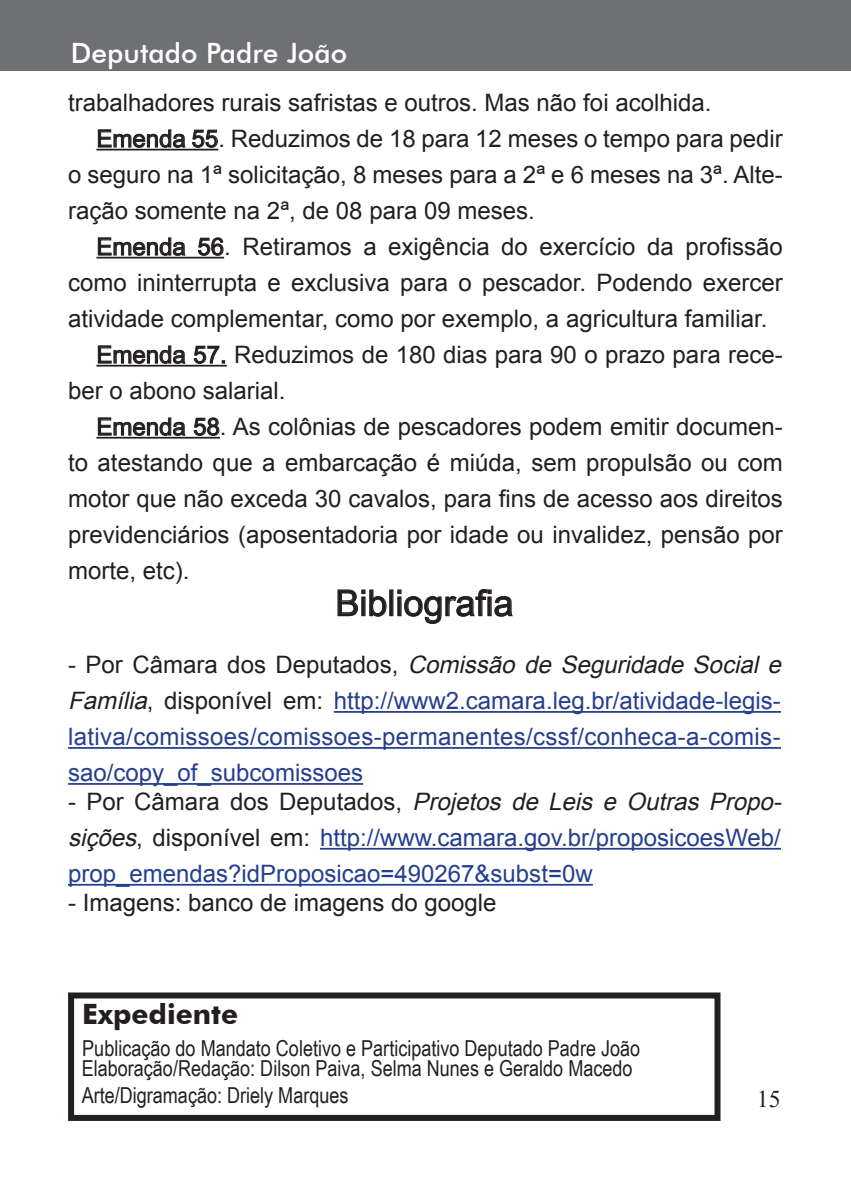
<style>
.page{position:relative;width:851px;height:1191px;background:#fff}
.page>*{position:absolute;margin:0;border:0;box-sizing:border-box;transform-origin:0 0}
.t1{font:36px "Arial";color:#231f20}
.t2{font:500 28px "Futura BT";color:#fff}
.t3{font:700 28px "Futura BT";color:#231f20}
.t4{font:24px/36px "Arial";color:#231f20;text-align:justify}
.t5{font:24px/36px "Arial";color:#253f8e}
.t6{font:24px "Times New Roman";color:#231f20}
.t7{font:22px "Arial Narrow";color:#231f20}
.s1{color:#231f20}
.s2{font-style:italic;color:#231f20}
</style>
<div class="page">
<div style="left:0;top:0;width:850px;height:71px;background:#6f7073"></div>
<div style="left:68px;top:992px;width:652px;height:129px;border:6px solid #231f20"></div>
<hr style="left:96px;top:149px;width:122px;height:1px;background:#231f20">
<hr style="left:96px;top:257px;width:128px;height:1px;background:#231f20">
<hr style="left:96px;top:365px;width:131px;height:1px;background:#231f20">
<hr style="left:96px;top:437px;width:124px;height:1px;background:#231f20">
<svg style="left:97px;top:129px;width:121px;height:19px"></svg>
<svg style="left:97px;top:237px;width:89px;height:19px"></svg>
<svg style="left:197px;top:237px;width:27px;height:19px"></svg>
<svg style="left:97px;top:345px;width:89px;height:19px"></svg>
<svg style="left:193px;top:345px;width:32px;height:19px"></svg>
<svg style="left:97px;top:417px;width:89px;height:19px"></svg>
<svg style="left:193px;top:417px;width:27px;height:19px"></svg>
<hr style="left:334px;top:711px;width:446px;height:2px;background:#253f8e">
<hr style="left:68px;top:747px;width:712px;height:2px;background:#253f8e">
<hr style="left:68px;top:783px;width:295px;height:2px;background:#253f8e">
<hr style="left:320px;top:848px;width:460px;height:1px;background:#253f8e">
<hr style="left:68px;top:884px;width:524px;height:1px;background:#253f8e">
<svg style="left:337px;top:589px;width:50px;height:28px"></svg>
<svg style="left:397px;top:589px;width:116px;height:35px"></svg>
<p class="t2" style="left:71px;top:36px;width:278px">Deputado Padre João</p>
<p class="t4" style="left:68px;top:85px;width:644px">trabalhadores rurais safristas e outros. Mas não foi acolhida.</p>
<p class="t4" style="left:68px;top:121px;width:716px;text-indent:28px">Emenda 55. Reduzimos de 18 para 12 meses o tempo para pedir o seguro na 1ª solicitação, 8 meses para a 2ª e 6 meses na 3ª. Alte&shy;ração somente na 2ª, de 08 para 09 meses.</p>
<p class="t4" style="left:68px;top:229px;width:716px;text-indent:28px">Emenda 56. Retiramos a exigência do exercício da profissão como ininterrupta e exclusiva para o pescador. Podendo exercer atividade complementar, como por exemplo, a agricultura familiar.</p>
<p class="t4" style="left:68px;top:337px;width:716px;text-indent:28px">Emenda 57. Reduzimos de 180 dias para 90 o prazo para rece&shy;ber o abono salarial.</p>
<p class="t4" style="left:68px;top:409px;width:716px;text-indent:28px">Emenda 58. As colônias de pescadores podem emitir documen&shy;to atestando que a embarcação é miúda, sem propulsão ou com motor que não exceda 30 cavalos, para fins de acesso aos direitos previdenciários (aposentadoria por idade ou invalidez, pensão por morte, etc).</p>
<p class="t1" style="left:335px;top:579px;width:180px">Bibliografia</p>
<p class="t5" style="left:68px;top:647px;width:721px"><span class="s1">- P o r C â m a ra d o s D e p u ta d o s ,</span> <span class="s2">Comissão de Seguridade Social e Família</span><span class="s1">, disponível em:</span> http://www2.camara.leg.br/atividade-legis&shy;lativa/comissoes/comissoes-permanentes/cssf/conheca-a-comis&shy;sao/copy_of_subcomissoes</p>
<p class="t5" style="left:68px;top:784px;width:721px"><span class="s1">- P o r C â m a ra d o s D e p u t a d o s ,</span> <span class="s2">Projetos de Leis e Outras Propo&shy;sições</span><span class="s1">, disponível em:</span> http://www.camara.gov.br/proposicoesWeb/ prop_emendas?idProposicao=490267&amp;subst=0w</p>
<p class="t4" style="left:68px;top:885px;width:430px">- Imagens: banco de imagens do google</p>
<p class="t3" style="left:82px;top:997px;width:157px">Expediente</p>
<p class="t7" style="left:82px;top:1032px;width:559px">Publicação do Mandato Coletivo e Participativo Deputado Padre João</p>
<p class="t7" style="left:82px;top:1052px;width:552px">Elaboração/Redação: Dilson Paiva, Selma Nunes e Geraldo Macedo</p>
<p class="t7" style="left:82px;top:1078px;width:268px">Arte/Digramação: Driely Marques</p>
<p class="t6" style="left:756px;top:1082px;width:25px">15</p>
</div>
